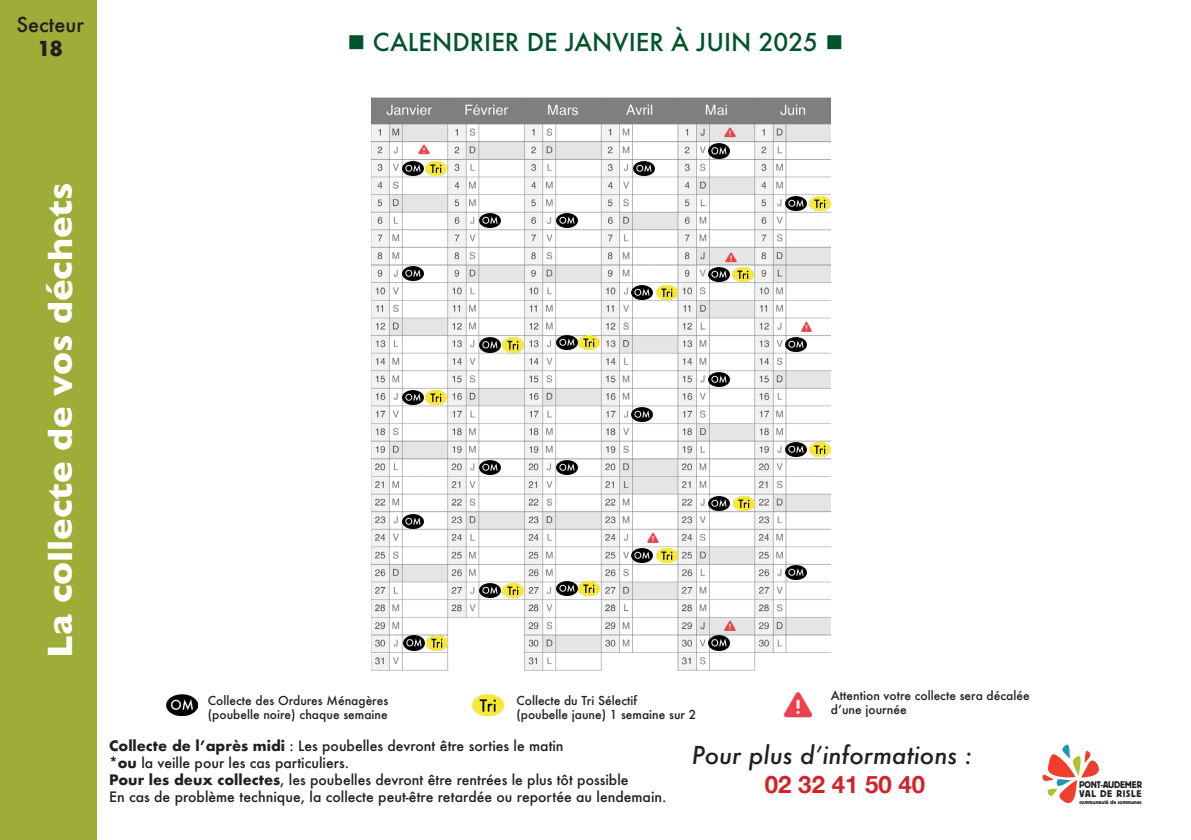
<style>
.page{position:relative;width:1191px;height:840px;background:#fff}
.page>*{position:absolute;margin:0;border:0;box-sizing:border-box;transform-origin:0 0}
.t1{font:700 36px "Gill Sans";color:#fff}
.t2{font:500 24px "Futura";color:#00542b}
.t3{font:italic 500 24px "Futura";color:#231f20}
.t4{font:700 24px "Helvetica Neue";color:#d1232a}
.secteur{font:500 20px "Futura";color:#231f20}
.secteur-2{font:700 20px "Futura";color:#231f20}
.t5{font:500 14px "Futura";color:#231f20}
.t6{font:500 12px "Futura";color:#231f20}
.t7{font:10.2px/9.4px "Block T";letter-spacing:-.015em;color:#231f20;scale:.95 1}
.t8{font:5.8px "Block T";color:#231f20}
.s1{font-weight:700}
</style>
<div class="page">
<div style="left:0;top:0;width:96px;height:839px;background:#9dad38"></div>
<img style="left:371px;top:97px;width:460px;height:619px">
<img style="left:778px;top:685px;width:39px;height:33px">
<img style="left:417px;top:142px;width:13px;height:15px">
<svg style="left:1042px;top:744px;width:57px;height:59px"></svg>
<img style="left:402px;top:161px;width:44px;height:14px">
<img style="left:402px;top:266px;width:22px;height:14px">
<img style="left:402px;top:390px;width:44px;height:15px">
<img style="left:402px;top:514px;width:22px;height:14px">
<img style="left:403px;top:635px;width:21px;height:14px">
<img style="left:479px;top:213px;width:21px;height:14px">
<img style="left:479px;top:338px;width:21px;height:14px">
<img style="left:479px;top:460px;width:21px;height:14px">
<img style="left:166px;top:694px;width:31px;height:21px">
<img style="left:479px;top:583px;width:21px;height:14px">
<img style="left:556px;top:213px;width:21px;height:15px">
<img style="left:556px;top:335px;width:21px;height:14px">
<img style="left:556px;top:460px;width:21px;height:14px">
<img style="left:556px;top:581px;width:21px;height:14px">
<img style="left:633px;top:161px;width:21px;height:14px">
<img style="left:632px;top:285px;width:21px;height:14px">
<img style="left:632px;top:407px;width:21px;height:15px">
<img style="left:632px;top:548px;width:21px;height:14px">
<img style="left:709px;top:144px;width:21px;height:14px">
<img style="left:709px;top:267px;width:21px;height:14px">
<img style="left:709px;top:372px;width:21px;height:14px">
<img style="left:709px;top:496px;width:21px;height:14px">
<img style="left:709px;top:635px;width:21px;height:14px">
<img style="left:785px;top:196px;width:21px;height:15px">
<img style="left:785px;top:337px;width:21px;height:14px">
<img style="left:785px;top:442px;width:21px;height:14px">
<img style="left:785px;top:564px;width:21px;height:15px">
<img style="left:427px;top:635px;width:21px;height:14px">
<img style="left:503px;top:338px;width:21px;height:14px">
<img style="left:503px;top:583px;width:21px;height:14px">
<img style="left:579px;top:335px;width:21px;height:14px">
<img style="left:579px;top:581px;width:21px;height:14px">
<img style="left:656px;top:285px;width:21px;height:14px">
<img style="left:656px;top:548px;width:21px;height:14px">
<img style="left:732px;top:267px;width:21px;height:14px">
<img style="left:733px;top:496px;width:21px;height:14px">
<img style="left:810px;top:196px;width:21px;height:15px">
<img style="left:810px;top:442px;width:21px;height:14px">
<img style="left:472px;top:694px;width:31px;height:21px">
<img style="left:723px;top:125px;width:13px;height:15px">
<img style="left:723px;top:618px;width:13px;height:15px">
<img style="left:724px;top:250px;width:14px;height:15px">
<img style="left:646px;top:530px;width:13px;height:14px">
<img style="left:799px;top:319px;width:14px;height:15px">
<p class="secteur" style="left:16px;top:10px;width:69px">Secteur</p>
<p class="secteur-2" style="left:37px;top:34px;width:28px">18</p>
<p class="t2" style="left:347px;top:26px;width:497px">■ CALENDRIER DE JANVIER À JUIN 2025 ■</p>
<p class="t1" style="left:31px;top:657px;width:476px;rotate:-90deg">La collecte de vos déchets</p>
<p class="t6" style="left:208px;top:691px;width:182px">Collecte des Ordures Ménagères</p>
<p class="t6" style="left:208px;top:706px;width:181px">(poubelle noire) chaque semaine</p>
<p class="t6" style="left:516px;top:691px;width:122px">Collecte du Tri Sélectif</p>
<p class="t6" style="left:516px;top:706px;width:181px">(poubelle jaune) 1 semaine sur 2</p>
<p class="t6" style="left:831px;top:686px;width:200px">Attention votre collecte sera décalée</p>
<p class="t6" style="left:831px;top:701px;width:77px">d’une journée</p>
<p class="t5" style="left:109px;top:736px;width:456px"><span class="s1">Collecte de l’après midi</span> : Les poubelles devront être sorties le matin</p>
<p class="t5" style="left:109px;top:752px;width:241px">*<span class="s1">ou</span> la veille pour les cas particuliers.</p>
<p class="t5" style="left:109px;top:769px;width:521px"><span class="s1">Pour les deux collectes</span>, les poubelles devront être rentrées le plus tôt possible</p>
<p class="t5" style="left:109px;top:786px;width:559px">En cas de problème technique, la collecte peut-être retardée ou reportée au lendemain.</p>
<p class="t3" style="left:692px;top:738px;width:282px">Pour plus d’informations :</p>
<p class="t4" style="left:765px;top:765px;width:162px">02 32 41 50 40</p>
<p class="t7" style="left:1079px;top:779px;width:68px">PONT-AUDEMER<br>VAL DE RISLE</p>
<p class="t8" style="left:1079px;top:798px;width:64px">communauté de communes</p>
</div>
